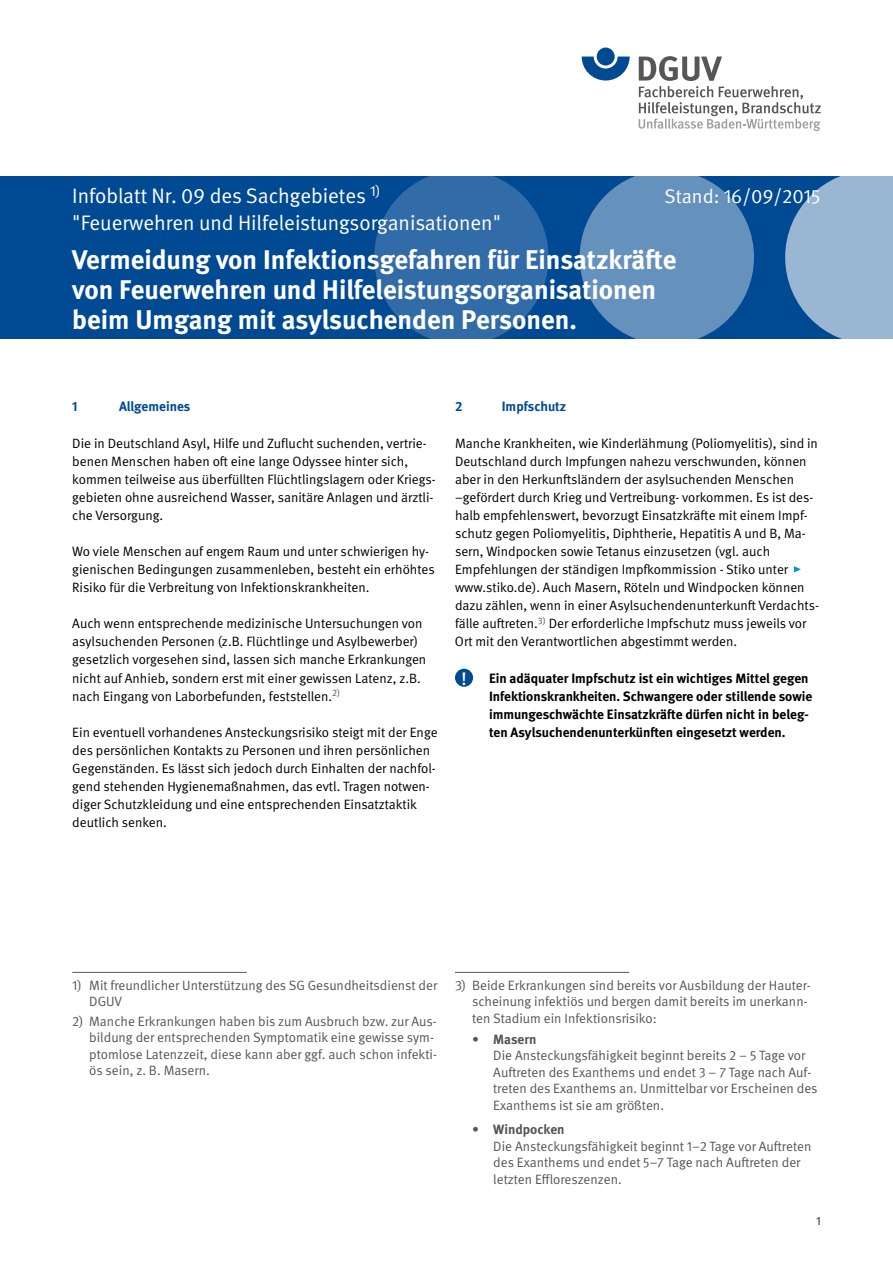
<style>
.page{position:relative;width:893px;height:1263px;background:#fff}
.page>*{position:absolute;margin:0;border:0;box-sizing:border-box;transform-origin:0 0}
.SubTitel{font:700 27px/30px "DGUV Meta";color:#fff}
.SubTitel-2{font:21px/27px "DGUV Meta";color:#fff}
.t1{font:19.65px "DGUV Meta";color:#fff}
.Artefakt{font:500 18px "DGUV Meta";color:#fff}
.FT{font:13.5px/18.1px "DGUV Meta";color:#000}
.FN_ff{font:13.5px/16.5px "DGUV Meta";color:#565656}
.FT-2{font:700 13.5px/18px "DGUV Meta";color:#000}
.FN{font:13.5px/16.5px "DGUV Meta";color:#565656}
.t2{font:700 13.5px "DGUV Meta";color:#004993}
.Seitenzahl_re{font:500 12px "DGUV Meta";color:#565656}
.s1{font-weight:700}
</style>
<div class="page">
<div style="left:0;top:176px;width:893px;height:163px;background:#004993"></div>
<svg style="left:582px;top:57px;width:48px;height:24px"></svg>
<div style="left:597px;top:48px;width:18px;height:18px;background:#004993;border-radius:50%"></div>
<svg style="left:639px;top:56px;width:182px;height:75px"></svg>
<svg style="left:785px;top:176px;width:108px;height:163px"></svg>
<div style="left:580px;top:170px;width:174px;height:174px;background:#6591bd;border-radius:50%"></div>
<div style="left:374px;top:170px;width:175px;height:174px;background:#326ca8;border-radius:50%"></div>
<svg style="left:794px;top:566px;width:7px;height:6px"></svg>
<div style="left:455px;top:669px;width:18px;height:18px;background:#004993;border-radius:50%"></div>
<hr style="left:72px;top:972px;width:175px;height:1px;background:#565656">
<hr style="left:455px;top:972px;width:174px;height:1px;background:#565656">
<p class="SubTitel-2" style="left:72px;top:182px;width:430px">Infoblatt Nr. 09 des Sachgebietes <sup>1) </sup>"Feuerwehren und Hilfeleistungsorganisationen"</p>
<p class="SubTitel" style="left:72px;top:245px;width:605px">Vermeidung von Infektionsgefahren für Einsatzkräfte von Feuerwehren und Hilfeleistungsorganisationen beim Umgang mit asylsuchenden Personen.</p>
<p class="t1" style="left:665px;top:185px;width:158px">Stand: 16/09/2015</p>
<h2 class="t2" style="left:72px;top:399px;width:7px">1</h2>
<h2 class="t2" style="left:119px;top:399px;width:73px">Allgemeines</h2>
<p class="FT" style="left:72px;top:434px;width:365px">Die in Deutschland Asyl, Hilfe und Zuflucht suchenden, vertrie&shy;benen Menschen haben oft eine lange Odyssee hinter sich, kommen teilweise aus überfüllten Flüchtlingslagern oder Kriegs&shy;gebieten ohne ausreichend Wasser, sanitäre Anlagen und ärztli&shy;che Versorgung.</p>
<p class="FT" style="left:72px;top:543px;width:364px">Wo viele Menschen auf engem Raum und unter schwierigen hy&shy;gienischen Bedingungen zusammenleben, besteht ein erhöhtes<br>Risiko für die Verbreitung von Infektionskrankheiten.</p>
<p class="FT" style="left:72px;top:615px;width:355px">Auch wenn entsprechende medizinische Untersuchungen von asylsuchenden Personen (z.B. Flüchtlinge und Asylbewerber) gesetzlich vorgesehen sind, lassen sich manche Erkrankungen nicht auf Anhieb, sondern erst mit einer gewissen Latenz, z.B. nach Eingang von Laborbefunden, feststellen.<sup>2)</sup></p>
<p class="FT" style="left:72px;top:723px;width:367px">Ein eventuell vorhandenes Ansteckungsrisiko steigt mit der Enge des persönlichen Kontakts zu Personen und ihren persönlichen Gegenständen. Es lässt sich jedoch durch Einhalten der nachfol&shy;gend stehenden Hygienemaßnahmen, das evtl. Tragen notwen&shy;diger Schutzkleidung und eine entsprechenden Einsatztaktik deutlich senken.</p>
<h2 class="t2" style="left:455px;top:399px;width:9px">2</h2>
<h2 class="t2" style="left:502px;top:399px;width:66px">Impfschutz</h2>
<p class="FT" style="left:455px;top:434px;width:366px">Manche Krankheiten, wie Kinderlähmung (Poliomyelitis), sind in Deutschland durch Impfungen nahezu verschwunden, können aber in den Herkunftsländern der asylsuchenden Menschen –gefördert durch Krieg und Vertreibung- vorkommen. Es ist des&shy;halb empfehlenswert, bevorzugt Einsatzkräfte mit einem Impf&shy;schutz gegen Poliomyelitis, Diphtherie, Hepatitis A und B, Ma&shy;sern, Windpocken sowie Tetanus einzusetzen (vgl. auch Empfehlungen der ständigen Impfkommission - Stiko unter www.stiko.de). Auch Masern, Röteln und Windpocken können dazu zählen, wenn in einer Asylsuchendenunterkunft Verdachts&shy;fälle auftreten.<sup>3)</sup> Der erforderliche Impfschutz muss jeweils vor Ort mit den Verantwortlichen abgestimmt werden.</p>
<p class="Artefakt" style="left:461px;top:668px;width:7px">!</p>
<p class="FT-2" style="left:489px;top:669px;width:325px">Ein adäquater Impfschutz ist ein wichtiges Mittel gegen Infektionskrankheiten. Schwangere oder stillende sowie immungeschwächte Einsatzkräfte dürfen nicht in beleg&shy;ten Asylsuchendenunterkünften eingesetzt werden.</p>
<p class="FN_ff" style="left:89px;top:977px;width:349px;text-indent:-17px">1) Mit freundlicher Unterstützung des SG Gesundheitsdienst der<br>DGUV</p>
<p class="FN_ff" style="left:89px;top:1013px;width:349px;text-indent:-17px">2) Manche Erkrankungen haben bis zum Ausbruch bzw. zur Aus&shy;bildung der entsprechenden Symptomatik eine gewisse sym&shy;ptomlose Latenzzeit, diese kann aber ggf. auch schon infekti&shy;ös sein, z. B. Masern.</p>
<p class="FN" style="left:472px;top:977px;width:340px;text-indent:-17px">3) Beide Erkrankungen sind bereits vor Ausbildung der Hauter&shy;scheinung infektiös und bergen damit bereits im unerkann&shy;ten Stadium ein Infektionsrisiko:</p>
<p class="FN_ff" style="left:493px;top:1031px;width:326px;text-indent:-21px">• <span class="s1">Masern<br></span>Die Ansteckungsfähigkeit beginnt bereits 2 – 5 Tage vor Auftreten des Exanthems und endet 3 – 7 Tage nach Auf&shy;treten des Exanthems an. Unmittelbar vor Erscheinen des Exanthems ist sie am größten.</p>
<p class="FN_ff" style="left:493px;top:1122px;width:320px;text-indent:-21px">• <span class="s1">Windpocken<br></span>Die Ansteckungsfähigkeit beginnt 1–2 Tage vor Auftreten des Exanthems und endet 5–7 Tage nach Auftreten der letzten Effloreszenzen.</p>
<p class="Seitenzahl_re" style="left:816px;top:1213px;width:6px">1</p>
</div>
